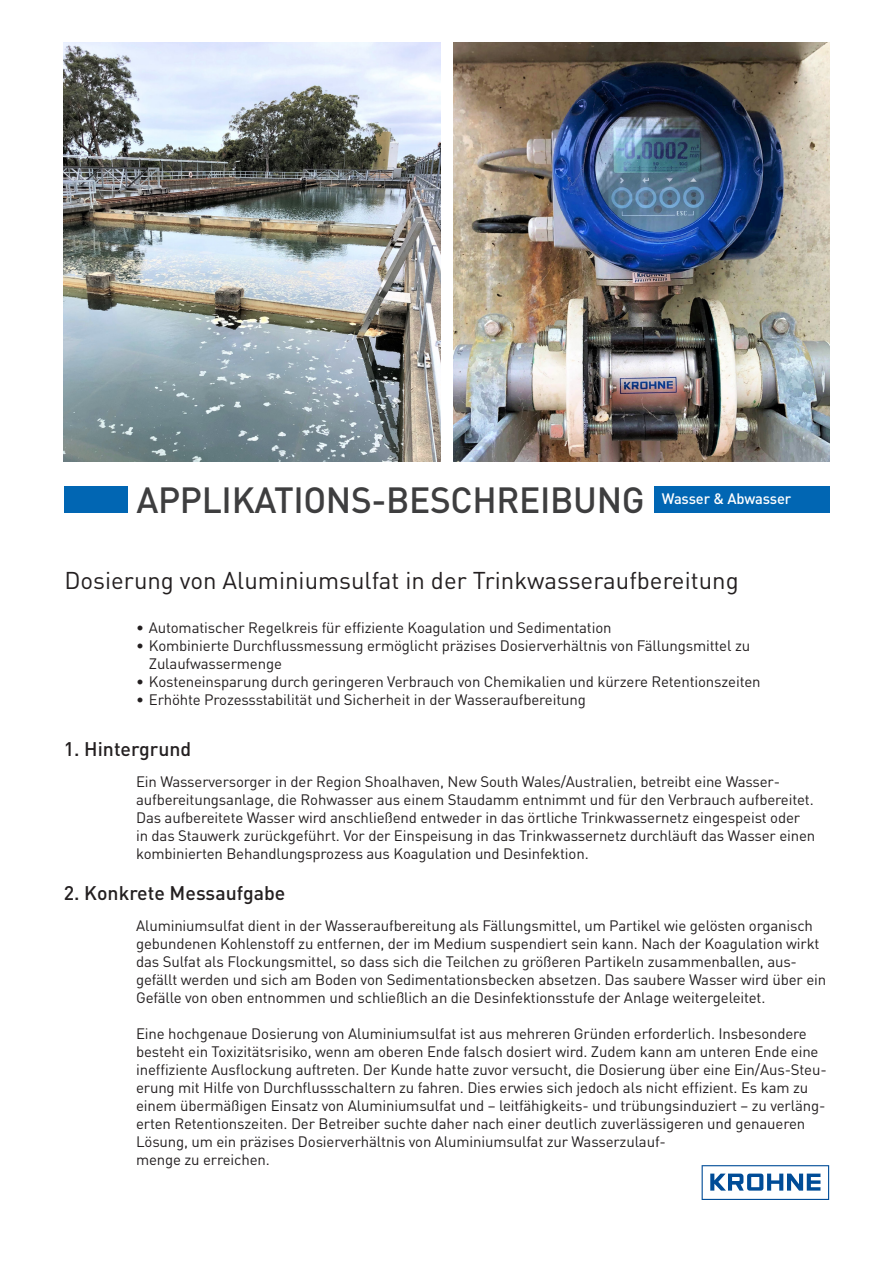
<style>
.page{position:relative;width:893px;height:1263px;background:#fff}
.page>*{position:absolute;margin:0;border:0;box-sizing:border-box;transform-origin:0 0}
.t1{font:500 36px "DIN Pro";letter-spacing:-.01em;color:#3e3e3f}
.t2{font:24px "DIN Pro";color:#231f20}
.t3{font:500 19.5px "DIN Pro";color:#231f20}
.t4{font:15px/18px "DIN Pro";letter-spacing:-.01em;color:#231f20}
.t5{font:500 15px "DIN Pro";letter-spacing:-.01em;color:#fff}
</style>
<div class="page">
<div style="left:64px;top:486px;width:765px;height:27px;background:#0166b3"></div>
<div style="left:128px;top:486px;width:525px;height:54px;background:#fff"></div>
<img style="left:64px;top:43px;width:376px;height:418px">
<img style="left:453px;top:43px;width:376px;height:418px">
<svg style="left:702px;top:1165px;width:127px;height:35px"></svg>
<h1 class="t1" style="left:136px;top:475px;width:510px">APPLIKATIONS-BESCHREIBUNG</h1>
<p class="t5" style="left:662px;top:488px;width:131px">Wasser &amp; Abwasser</p>
<h2 class="t2" style="left:64px;top:564px;width:676px">Dosierung von Aluminiumsulfat in der Trinkwasseraufbereitung</h2>
<p class="t4" style="left:136px;top:618px;width:477px">• Automatischer Regelkreis für effiziente Koagulation und Sedimentation</p>
<p class="t4" style="left:149px;top:636px;width:603px;text-indent:-13px">• Kombinierte Durchflussmessung ermöglicht präzises Dosierverhältnis von Fällungsmittel zu<br>Zulaufwassermenge</p>
<p class="t4" style="left:136px;top:672px;width:626px">• Kosteneinsparung durch geringeren Verbrauch von Chemikalien und kürzere Retentionszeiten</p>
<p class="t4" style="left:136px;top:690px;width:451px">• Erhöhte Prozessstabilität und Sicherheit in der Wasseraufbereitung</p>
<h3 class="t3" style="left:64px;top:736px;width:129px">1. Hintergrund</h3>
<p class="t4" style="left:136px;top:772px;width:681px">Ein Wasserversorger in der Region Shoalhaven, New South Wales/Australien, betreibt eine Wasser&shy;aufbereitungsanlage, die Rohwasser aus einem Staudamm entnimmt und für den Verbrauch aufbereitet.<br>Das aufbereitete Wasser wird anschließend entweder in das örtliche Trinkwassernetz eingespeist oder in das Stauwerk zurückgeführt. Vor der Einspeisung in das Trinkwassernetz durchläuft das Wasser einen kombinierten Behandlungsprozess aus Koagulation und Desinfektion.</p>
<h3 class="t3" style="left:64px;top:880px;width:223px">2. Konkrete Messaufgabe</h3>
<p class="t4" style="left:136px;top:916px;width:692px">Aluminiumsulfat dient in der Wasseraufbereitung als Fällungsmittel, um Partikel wie gelösten organisch gebundenen Kohlenstoff zu entfernen, der im Medium suspendiert sein kann. Nach der Koagulation wirkt das Sulfat als Flockungsmittel, so dass sich die Teilchen zu größeren Partikeln zusammenballen, aus&shy;gefällt werden und sich am Boden von Sedimentationsbecken absetzen. Das saubere Wasser wird über ein Gefälle von oben entnommen und schließlich an die Desinfektionsstufe der Anlage weitergeleitet.</p>
<p class="t4" style="left:136px;top:1024px;width:692px">Eine hochgenaue Dosierung von Aluminiumsulfat ist aus mehreren Gründen erforderlich. Insbesondere besteht ein Toxizitätsrisiko, wenn am oberen Ende falsch dosiert wird. Zudem kann am unteren Ende eine ineffiziente Ausflockung auftreten. Der Kunde hatte zuvor versucht, die Dosierung über eine Ein/Aus-Steu&shy;erung mit Hilfe von Durchflussschaltern zu fahren. Dies erwies sich jedoch als nicht effizient. Es kam zu einem übermäßigen Einsatz von Aluminiumsulfat und – leitfähigkeits- und trübungsinduziert – zu verläng&shy;erten Retentionszeiten. Der Betreiber suchte daher nach einer deutlich zuverlässigeren und genaueren Lösung, um ein präzises Dosierverhältnis von Aluminiumsulfat zur Wasserzulauf-<br>menge zu erreichen.</p>
</div>
